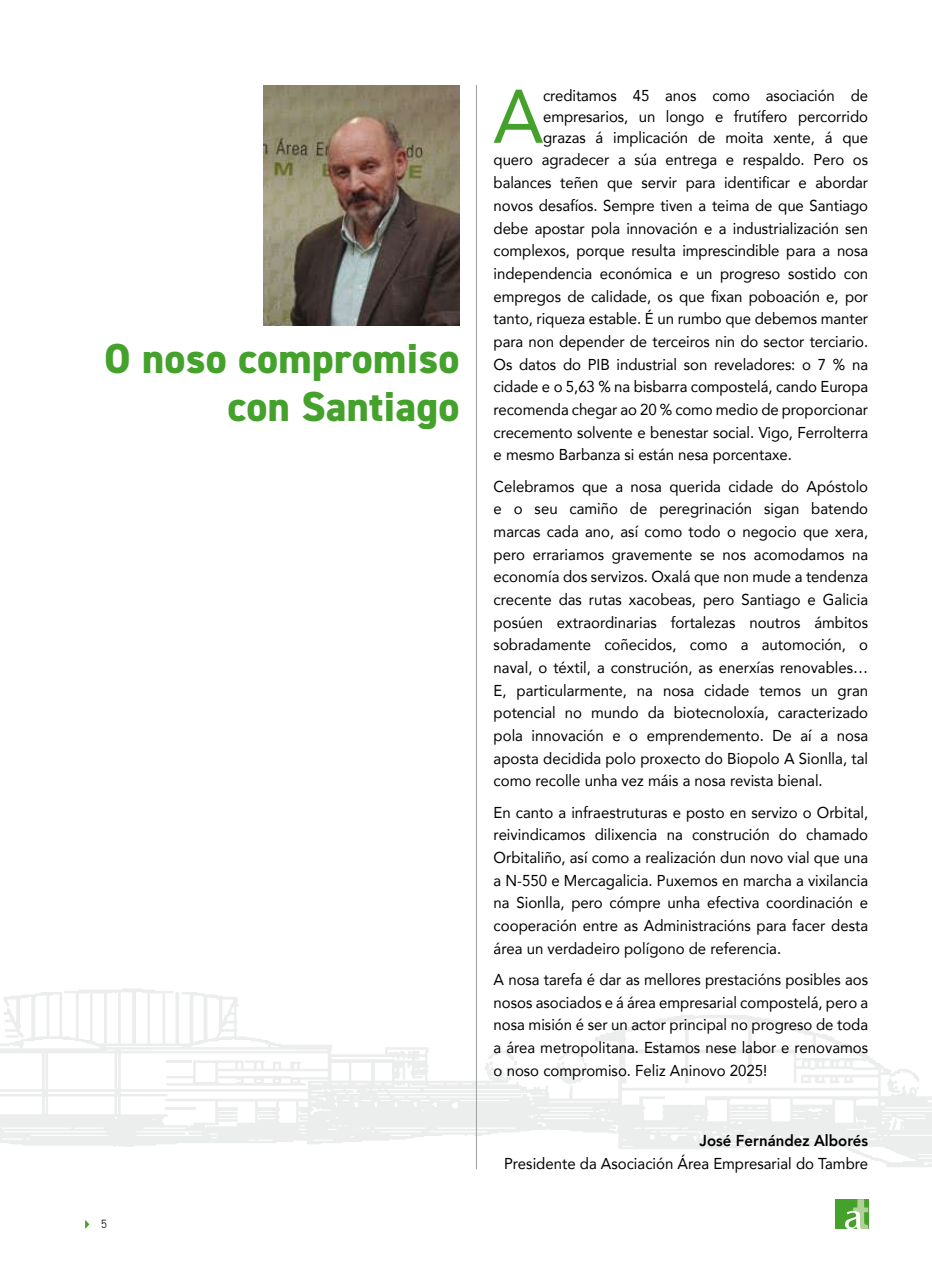
<style>
.page{position:relative;width:932px;height:1263px;background:#fff}
.page>*{position:absolute;margin:0;border:0;box-sizing:border-box;transform-origin:0 0}
.t1{font:75px "Avenir";color:#44a12b;scale:.95 1}
.t2{font:800 42px/48px "DIN2014";letter-spacing:.01em;color:#44a12b;text-align:right}
.t3{font:15.75px/22.6px "Avenir";color:#000;text-align:justify;scale:.95 1}
.t4{font:800 15.75px "Avenir";color:#000;scale:.95 1}
.t5{font:300 12px "DIN2014";color:#000}
</style>
<div class="page">
<svg style="left:85px;top:1220px;width:4px;height:9px"></svg>
<div style="left:834px;top:1199px;width:33px;height:30px;background:#44a12b"></div>
<svg style="left:845px;top:1199px;width:22px;height:30px"></svg>
<svg style="left:0;top:988px;width:931px;height:179px"></svg>
<svg style="left:6px;top:1035px;width:13px;height:2px"></svg>
<svg style="left:555px;top:1050px;width:31px;height:35px"></svg>
<svg style="left:886px;top:1078px;width:14px;height:15px"></svg>
<svg style="left:604px;top:1034px;width:15px;height:5px"></svg>
<svg style="left:487px;top:1051px;width:29px;height:29px"></svg>
<hr style="left:166px;top:1060px;width:26px;height:3px;background:#eceded">
<hr style="left:165px;top:1107px;width:30px;height:2px;background:#eceded">
<img style="left:264px;top:85px;width:195px;height:241px">
<hr style="left:476px;top:85px;width:1px;height:1084px;background:#9c9e9f">
<h2 class="t2" style="left:104px;top:334px;width:357px">O noso compromiso con Santiago</h2>
<p class="t5" style="left:101px;top:1216px;width:7px">5</p>
<h1 class="t1" style="left:493px;top:57px;width:54px">A</h1>
<p class="t3" style="left:543px;top:84px;width:343px;line-height:21px">creditamos 45 anos como asociación de empresarios, un longo e frutífero percorrido grazas á implicación de moita xente, á que</p>
<p class="t3" style="left:493px;top:148px;width:395px">quero agradecer a súa entrega e respaldo. Pero os balances teñen que servir para identificar e abordar novos desafíos. Sempre tiven a teima de que Santiago debe apostar pola innovación e a industrialización sen complexos, porque resulta imprescindible para a nosa independencia económica e un progreso sostido con empregos de calidade, os que fixan poboación e, por tanto, riqueza estable. É un rumbo que debemos manter para non depender de terceiros nin do sector terciario.<br>Os datos do PIB industrial son reveladores: o 7 % na cidade e o 5,63 % na bisbarra compostelá, cando Europa recomenda chegar ao 20 % como medio de proporcionar crecemento solvente e benestar social. Vigo, Ferrolterra e mesmo Barbanza si están nesa porcentaxe.</p>
<p class="t3" style="left:493px;top:474px;width:395px">Celebramos que a nosa querida cidade do Apóstolo e o seu camiño de peregrinación sigan batendo marcas cada ano, así como todo o negocio que xera, pero errariamos gravemente se nos acomodamos na economía dos servizos. Oxalá que non mude a tendenza crecente das rutas xacobeas, pero Santiago e Galicia posúen extraordinarias fortalezas noutros ámbitos sobradamente coñecidos, como a automoción, o naval, o téxtil, a construción, as enerxías renovables… E, particularmente, na nosa cidade temos un gran potencial no mundo da biotecnoloxía, caracterizado pola innovación e o emprendemento. De aí a nosa aposta decidida polo proxecto do Biopolo A Sionlla, tal como recolle unha vez máis a nosa revista bienal.</p>
<p class="t3" style="left:493px;top:800px;width:395px">En canto a infraestruturas e posto en servizo o Orbital, reivindicamos dilixencia na construción do chamado Orbitaliño, así como a realización dun novo vial que una a N-550 e Mercagalicia. Puxemos en marcha a vixilancia na Sionlla, pero cómpre unha efectiva coordinación e cooperación entre as Administracións para facer desta área un verdadeiro polígono de referencia.</p>
<p class="t3" style="left:493px;top:967px;width:395px">A nosa tarefa é dar as mellores prestacións posibles aos nosos asociados e á área empresarial compostelá, pero a nosa misión é ser un actor principal no progreso de toda a área metropolitana. Estamos nese labor e renovamos o noso compromiso. Feliz Aninovo 2025!</p>
<p class="t4" style="left:699px;top:1128px;width:179px">José Fernández Alborés</p>
<p class="t3" style="left:504px;top:1152px;width:384px">Presidente da Asociación Área Empresarial do Tambre</p>
</div>
